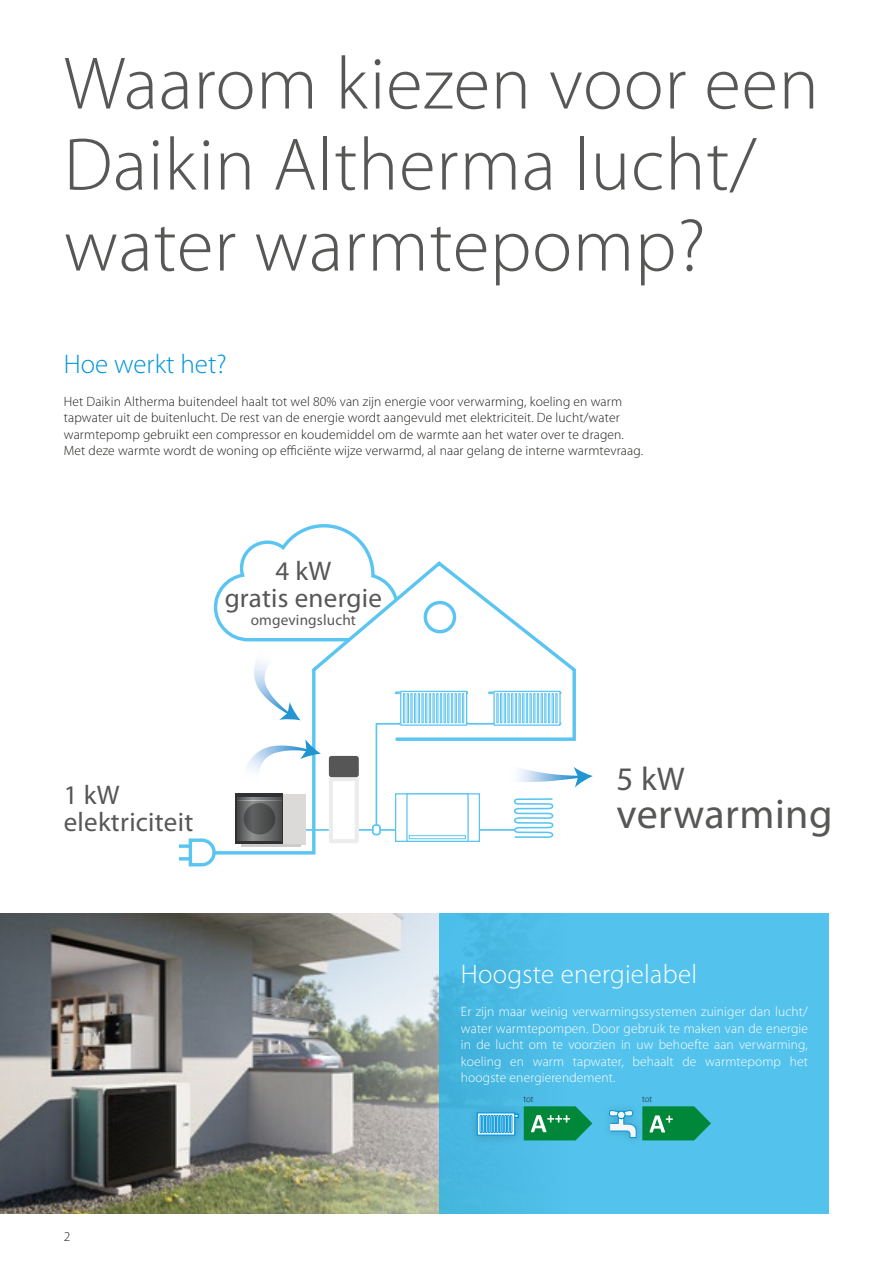
<style>
.page{position:relative;width:893px;height:1263px;background:#fff}
.page>*{position:absolute;margin:0;border:0;box-sizing:border-box;transform-origin:0 0}
.t1{font:300 75px/81px "Myriad Pro";letter-spacing:.01em;color:#575756}
.t2{font:42px "Myriad Pro";letter-spacing:.01em;color:#575756}
.t3{font:33px "Myriad Pro";color:#575756}
.t4{font:27px/27px "Myriad Pro";letter-spacing:.01em;color:#575756;text-align:center}
.t5{font:300 27px "Myriad Pro";letter-spacing:.01em;color:#fff}
.t6{font:300 27px "Myriad Pro";color:#0095db}
.t7{font:15.15px "Myriad Pro";letter-spacing:.01em;color:#575756}
.t8{font:300 13.5px/16.5px "Myriad Pro";letter-spacing:.01em;color:#1d1d1b}
.t9{font:300 13.5px/16.5px "Myriad Pro";letter-spacing:.01em;color:#fff;text-align:justify}
.t10{font:300 9px "Myriad Pro";letter-spacing:-.005em;color:#1d1d1b}
</style>
<div class="page">
<img style="left:0;top:914px;width:440px;height:300px">
<div style="left:440px;top:914px;width:389px;height:300px;background:linear-gradient(to right,#4abae4,#57c6f1)"></div>
<hr style="left:179px;top:857px;width:16px;height:3px;background:#5bc5f2">
<svg style="left:179px;top:844px;width:8px;height:4px"></svg>
<svg style="left:187px;top:524px;width:406px;height:343px"></svg>
<svg style="left:235px;top:793px;width:48px;height:51px"></svg>
<svg style="left:237px;top:797px;width:44px;height:1px"></svg>
<svg style="left:237px;top:799px;width:44px;height:1px"></svg>
<svg style="left:237px;top:801px;width:44px;height:1px"></svg>
<svg style="left:237px;top:803px;width:44px;height:1px"></svg>
<svg style="left:237px;top:805px;width:44px;height:1px"></svg>
<svg style="left:237px;top:806px;width:44px;height:1px"></svg>
<svg style="left:237px;top:808px;width:44px;height:1px"></svg>
<svg style="left:237px;top:810px;width:44px;height:1px"></svg>
<svg style="left:237px;top:812px;width:44px;height:1px"></svg>
<svg style="left:237px;top:814px;width:44px;height:1px"></svg>
<svg style="left:237px;top:816px;width:44px;height:1px"></svg>
<svg style="left:237px;top:817px;width:44px;height:1px"></svg>
<svg style="left:237px;top:819px;width:44px;height:1px"></svg>
<svg style="left:237px;top:821px;width:44px;height:1px"></svg>
<svg style="left:237px;top:823px;width:44px;height:1px"></svg>
<svg style="left:237px;top:825px;width:44px;height:1px"></svg>
<svg style="left:237px;top:827px;width:44px;height:1px"></svg>
<svg style="left:237px;top:828px;width:44px;height:1px"></svg>
<svg style="left:237px;top:830px;width:44px;height:1px"></svg>
<svg style="left:237px;top:832px;width:44px;height:1px"></svg>
<svg style="left:237px;top:834px;width:44px;height:1px"></svg>
<svg style="left:237px;top:836px;width:44px;height:1px"></svg>
<svg style="left:237px;top:838px;width:44px;height:1px"></svg>
<svg style="left:237px;top:839px;width:44px;height:1px"></svg>
<div style="left:283px;top:794px;width:23px;height:50px;background:#dbdad9"></div>
<svg style="left:244px;top:803px;width:31px;height:31px"></svg>
<hr style="left:241px;top:844px;width:59px;height:3px;background:#cccbc9">
<div style="left:467px;top:1103px;width:61px;height:42px;background:#48b6e0"></div>
<div style="left:600px;top:1101px;width:46px;height:46px;background:#52c2ec"></div>
<svg style="left:609px;top:1106px;width:102px;height:34px"></svg>
<svg style="left:477px;top:1106px;width:115px;height:34px"></svg>
<h1 class="t1" style="left:64px;top:42px;width:757px">Waarom kiezen voor een<br>Daikin Altherma lucht/ water warmtepomp?</h1>
<h3 class="t6" style="left:64px;top:347px;width:164px">Hoe werkt het?</h3>
<p class="t8" style="left:64px;top:393px;width:581px">Het Daikin Altherma buitendeel haalt tot wel 80% van zijn energie voor verwarming, koeling en warm tapwater uit de buitenlucht. De rest van de energie wordt aangevuld met elektriciteit. De lucht/water warmtepomp gebruikt een compressor en koudemiddel om de warmte aan het water over te dragen.<br>Met deze warmte wordt de woning op efficiënte wijze verwarmd, al naar gelang de interne warmtevraag.</p>
<h3 class="t4" style="left:225px;top:557px;width:159px">4 kW<br>gratis energie</h3>
<p class="t7" style="left:251px;top:611px;width:107px">omgevingslucht</p>
<h3 class="t4" style="left:64px;top:781px;width:131px;text-align:left">1 kW elektriciteit</h3>
<p class="t8" style="left:64px;top:1228px;width:8px">2</p>
<h3 class="t3" style="left:617px;top:759px;width:70px">5 kW</h3>
<h2 class="t2" style="left:617px;top:788px;width:217px">verwarming</h2>
<h3 class="t5" style="left:461px;top:958px;width:238px">Hoogste energielabel</h3>
<p class="t9" style="left:461px;top:1003px;width:348px">Er zijn maar weinig verwarmingssystemen zuiniger dan lucht/ water warmtepompen. Door gebruik te maken van de energie in de lucht om te voorzien in uw behoefte aan verwarming, koeling en warm tapwater, behaalt de warmtepomp het hoogste energierendement.</p>
<p class="t10" style="left:523px;top:1093px;width:12px">tot</p>
<p class="t10" style="left:642px;top:1093px;width:12px">tot</p>
</div>
